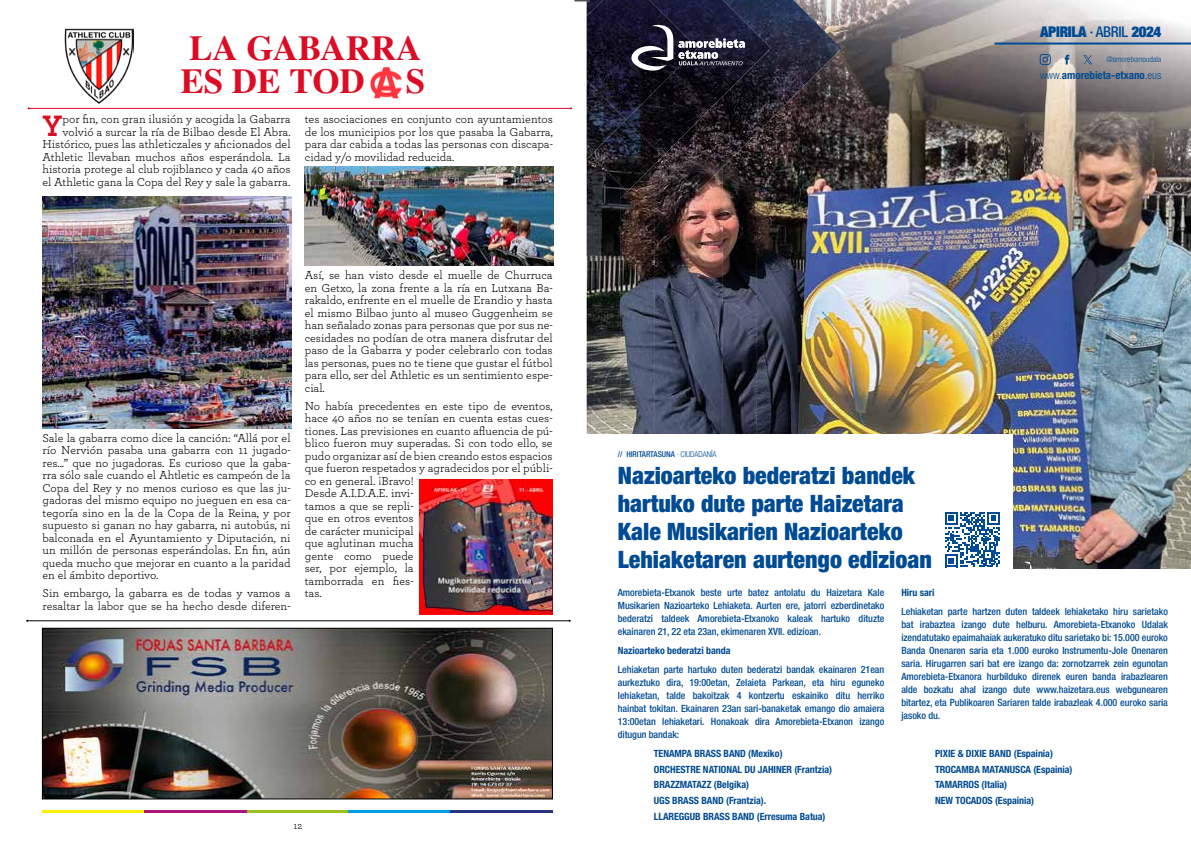
<style>
.page{position:relative;width:1191px;height:842px;background:#fff}
.page>*{position:absolute;margin:0;border:0;box-sizing:border-box;transform-origin:0 0}
.t1{font:700 35px "STIX General";color:#dc0c25}
.t2{font:700 31px "Archer";color:#dc0c25}
.t3{font:900 condensed 24px/28px "Helvetica Neue";color:#004b93}
.t4{font:900 expanded 14.8px "Helvetica Neue";letter-spacing:-.02em;color:#004b93}
.t5{font:12px/12.5px "Archer";color:#000;text-align:justify}
.t6{font:700 condensed 11px "Helvetica Neue";color:#004b93}
.t7{font:500 condensed 10px/13px "Helvetica Neue";letter-spacing:-.005em;color:#004b93;text-align:justify}
.t8{font:700 condensed 10px/15.7px "Helvetica Neue";letter-spacing:-.005em;color:#004b93}
.t9{font:10px "Archer";color:#000}
.t10{font:500 condensed 8px "Helvetica Neue";color:#004b93}
.t11{font:300 condensed 8px "Helvetica Neue";color:#004b93}
.s1{font-weight:300}
.s2{font-weight:500;font-stretch:condensed}
</style>
<div class="page">
<hr style="left:29px;top:108px;width:542px;height:1px;background:#dc0c25">
<hr style="left:27px;top:620px;width:542px;height:1px;background:#000">
<img style="left:44px;top:630px;width:507px;height:167px">
<div style="left:42px;top:628px;width:511px;height:171px;border:1px solid #000"></div>
<img style="left:841px;top:0;width:338px;height:26px">
<img style="left:791px;top:26px;width:400px;height:542px">
<img style="left:757px;top:192px;width:34px;height:242px">
<img style="left:586px;top:159px;width:34px;height:275px">
<img style="left:655px;top:192px;width:33px;height:242px">
<img style="left:722px;top:192px;width:35px;height:242px">
<img style="left:620px;top:192px;width:35px;height:242px">
<img style="left:688px;top:192px;width:34px;height:242px">
<div style="left:586px;top:435px;width:426px;height:204px;background:#fff"></div>
<img style="left:662px;top:0;width:179px;height:192px">
<img style="left:590px;top:156px;width:72px;height:36px">
<img style="left:586px;top:0;width:185px;height:156px">
<svg style="left:586px;top:151px;width:4px;height:8px"></svg>
<img style="left:586px;top:0;width:111px;height:120px">
<hr style="left:994px;top:43px;width:197px;height:2px;background:#004b93">
<svg style="left:945px;top:512px;width:55px;height:55px"></svg>
<svg style="left:623px;top:23px;width:122px;height:48px;background:#454455"></svg>
<svg style="left:1039px;top:54px;width:11px;height:11px"></svg>
<svg style="left:1064px;top:55px;width:5px;height:9px"></svg>
<svg style="left:1083px;top:55px;width:9px;height:9px"></svg>
<svg style="left:574px;top:0;width:22px;height:2px"></svg>
<img style="left:370px;top:66px;width:32px;height:33px">
<img style="left:304px;top:167px;width:249px;height:98px">
<img style="left:420px;top:479px;width:133px;height:135px">
<img style="left:43px;top:196px;width:248px;height:232px">
<img style="left:64px;top:28px;width:69px;height:75px">
<hr style="left:43px;top:810px;width:102px;height:3px;background:#fe0">
<hr style="left:247px;top:810px;width:102px;height:3px;background:#9ac11d">
<hr style="left:349px;top:810px;width:102px;height:3px;background:#009fe1">
<hr style="left:451px;top:810px;width:102px;height:3px;background:#27367c">
<hr style="left:145px;top:810px;width:102px;height:3px;background:#ac1380">
<h1 class="t1" style="left:189px;top:23px;width:234px">LA GABARRA</h1>
<h1 class="t1" style="left:180px;top:56px;width:246px">ES DE TOD S</h1>
<p class="t5" style="left:43px;top:112px;width:250px;text-align:right">por fin, con gran ilusión y acogida la Gabarra volvió a surcar la ría de Bilbao desde El Abra.<br>Histórico, pues las athleticzales y aficionados del Athletic llevaban muchos años esperándola. La historia protege al club rojiblanco y cada 40 años el Athletic gana la Copa del Rey y sale la gabarra.</p>
<h2 class="t2" style="left:43px;top:101px;width:21px">Y</h2>
<p class="t5" style="left:305px;top:113px;width:250px">tes asociaciones en conjunto con ayuntamientos de los municipios por los que pasaba la Gabarra, para dar cabida a todas las personas con discapa&shy;cidad y/o movilidad reducida.</p>
<p class="t5" style="left:43px;top:431px;width:250px">Sale la gabarra como dice la canción: “Allá por el río Nervión pasaba una gabarra con 11 jugado&shy;res...” que no jugadoras. Es curioso que la gaba&shy;rra sólo sale cuando el Ahtletic es campeón de la Copa del Rey y no menos curioso es que las ju&shy;gadoras del mismo equipo no jueguen en esa ca&shy;tegoría sino en la de la Copa de la Reina, y por supuesto si ganan no hay gabarra, ni autobús, ni balconada en el Ayuntamiento y Diputación, ni un millón de personas esperándolas. En fin, aún queda mucho que mejorar en cuanto a la paridad en el ámbito deportivo.</p>
<p class="t5" style="left:43px;top:586px;width:250px">Sin embargo, la gabarra es de todas y vamos a resaltar la labor que se ha hecho desde diferen-</p>
<p class="t5" style="left:305px;top:268px;width:249px">Así, se han visto desde el muelle de Churruca en Getxo, la zona frente a la ría en Lutxana Ba&shy;rakaldo, enfrente en el muelle de Erandio y hasta el mismo Bilbao junto al museo Guggenheim se han señalado zonas para personas que por sus ne&shy;cesidades no podían de otra manera disfrutar del paso de la Gabarra y poder celebrarlo con todas las personas, pues no te tiene que gustar el fútbol para ello, ser del Athletic es un sentimiento espe&shy;cial.</p>
<p class="t5" style="left:305px;top:399px;width:249px;text-align:left">No había precedentes en este tipo de eventos, hace 40 años no se tenían en cuenta estas cues&shy;tiones. Las previsiones en cuanto afluencia de pú&shy;blico fueron muy superadas. Si con todo ello, se pudo organizar así de bien creando estos espacios que fueron respetados y agradecidos por el públi&shy;co en general. ¡Bravo!<br>Desde A.I.D.A.E. invi-<br>tamos a que se repli-<br>que en otros eventos<br>de carácter municipal<br>que aglutinan mucha<br>gente como puede<br>ser, por ejemplo, la<br>tamborrada en fies-<br>tas.</p>
<p class="t9" style="left:293px;top:818px;width:10px">12</p>
<p class="t10" style="left:618px;top:449px;width:100px">// HIRITARTASUNA <span class="s1">· CIUDADANÍA</span></p>
<p class="t4" style="left:1040px;top:22px;width:123px">APIRILA <span class="s2">· ABRIL</span> 2024</p>
<p class="t6" style="left:1040px;top:69px;width:123px"><span class="s1">www.</span>amorebieta-etxano<span class="s1">.eus</span></p>
<p class="t11" style="left:1106px;top:54px;width:56px">@amoretxanoudala</p>
<h3 class="t3" style="left:618px;top:461px;width:315px">Nazioarteko bederatzi bandek hartuko dute parte Haizetara<br>Kale Musikarien Nazioarteko<br>Lehiaketaren aurtengo edizioan</h3>
<p class="t7" style="left:618px;top:586px;width:268px">Amorebieta-Etxanok beste urte batez antolatu du Haizetara Kale Musikarien Nazioarteko Lehiaketa. Aurten ere, jatorri ezberdinetako bederatzi taldeek Amorebieta-Etxanoko kaleak hartuko dituzte ekainaren 21, 22 eta 23an, ekimenaren XVII. edizioan.</p>
<p class="t8" style="left:618px;top:642px;width:114px">Nazioarteko bederatzi banda</p>
<p class="t7" style="left:618px;top:662px;width:268px">Lehiaketan parte hartuko duten bederatzi bandak ekainaren 21ean aurkeztuko dira, 19:00etan, Zelaieta Parkean, eta hiru eguneko lehiaketan, talde bakoitzak 4 kontzertu eskainiko ditu herriko hainbat tokitan. Ekainaren 23an sari-banaketak emango dio amaiera 13:00etan lehiaketari. Honakoak dira Amorebieta-Etxanon izango ditugun bandak:</p>
<p class="t8" style="left:901px;top:585px;width:35px">Hiru sari</p>
<p class="t7" style="left:901px;top:605px;width:268px">Lehiaketan parte hartzen duten taldeek lehiaketako hiru sarietako bat irabaztea izango dute helburu. Amorebieta-Etxanoko Udalak izendatutako epaimahaiak aukeratuko ditu sarietako bi: 15.000 euroko Banda Onenaren saria eta 1.000 euroko Instrumentu-Jole Onenaren saria. Hirugarren sari bat ere izango da: zornotzarrek zein egunotan Amorebieta-Etxanora hurbilduko direnek euren banda irabazlearen alde bozkatu ahal izango dute www.haizetara.eus webgunearen bitartez, eta Publikoaren Sariaren talde irabazleak 4.000 euroko saria jasoko du.</p>
<p class="t8" style="left:654px;top:745px;width:180px">TENAMPA BRASS BAND (Mexiko)<br>ORCHESTRE NATIONAL DU JAHINER (Frantzia)<br>BRAZZMATAZZ (Belgika)<br>UGS BRASS BAND (Frantzia).<br>LLAREGGUB BRASS BAND (Erresuma Batua)</p>
<p class="t8" style="left:935px;top:745px;width:139px">PIXIE &amp; DIXIE BAND (Espainia)<br>TROCAMBA MATANUSCA (Espainia)<br>TAMARROS (Italia)<br>NEW TOCADOS (Espainia)</p>
</div>
